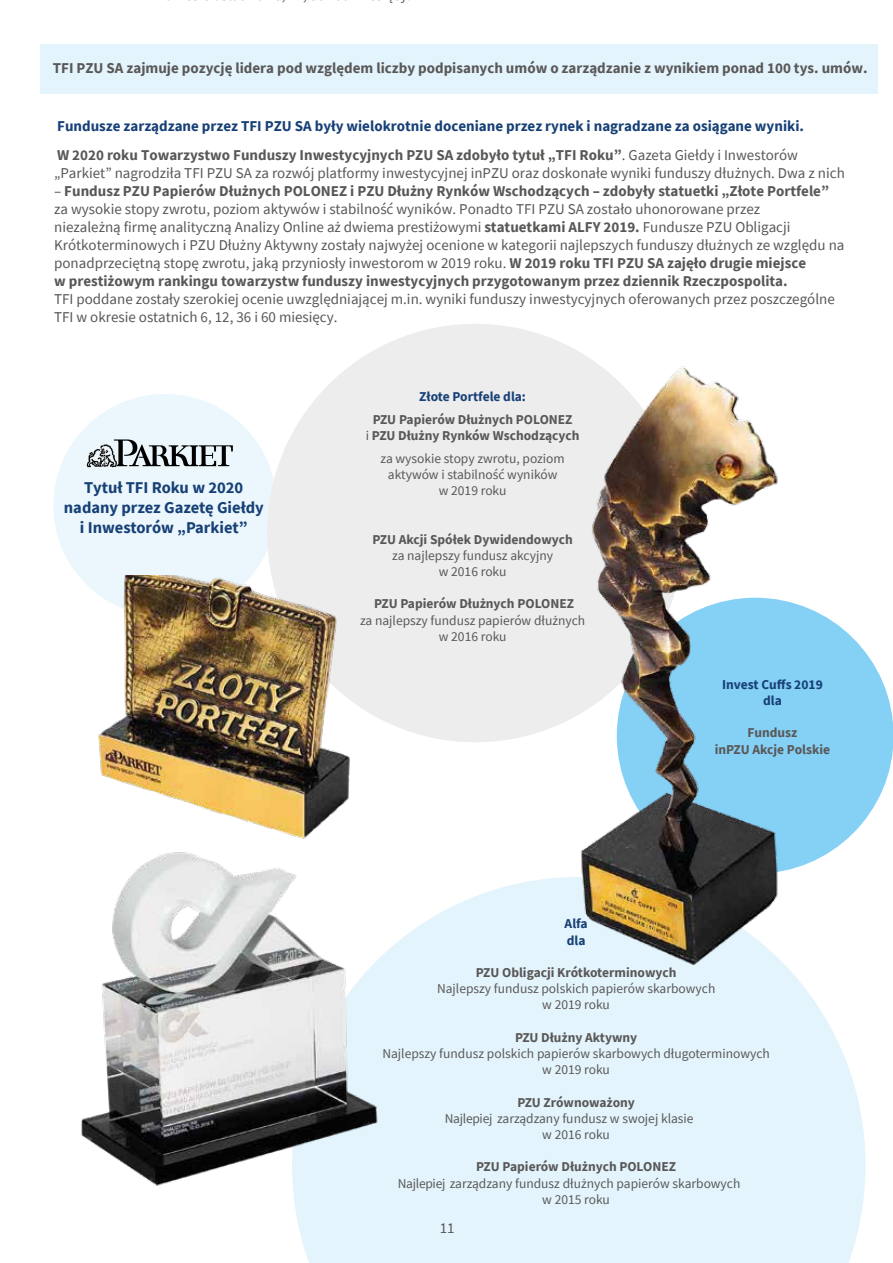
<style>
.page{position:relative;width:893px;height:1263px;background:#fff}
.page>*{position:absolute;margin:0;border:0;box-sizing:border-box;transform-origin:0 0}
.t1{font:700 16.5px/19.8px "Source Sans Pro";color:#174076;text-align:center}
.t2{font:15px/18px "Source Sans Pro";color:#595857}
.t3{font:700 15px/28.8px "Source Sans Pro";color:#174076}
.t4{font:700 15px "Source Sans Pro";color:#595857}
.t5{font:13.5px/16.2px "Source Sans Pro";color:#595857;text-align:center}
.t6{font:700 13.5px/16.2px "Source Sans Pro";color:#595857;text-align:center}
.t7{font:700 13.5px/16.2px "Source Sans Pro";color:#174076}
.s1{color:#595857}
.s2{font-weight:400;color:#595857}
.s3{font-weight:700}
.s4{font-weight:400}
</style>
<div class="page">
<div style="left:40px;top:44px;width:838px;height:50px;background:#e4f4fd"></div>
<div style="left:53px;top:394px;width:224px;height:223px;background:#ebf7fc;border-radius:50%"></div>
<svg style="left:87px;top:439px;width:146px;height:28px"></svg>
<svg style="left:293px;top:877px;width:572px;height:386px;background:#e6f5fd"></svg>
<div style="left:267px;top:324px;width:416px;height:418px;background:#ededed;border-radius:50%"></div>
<div style="left:617px;top:598px;width:276px;height:276px;background:#85d0f5;border-radius:50%"></div>
<img style="left:96px;top:576px;width:254px;height:263px">
<img style="left:575px;top:357px;width:209px;height:609px">
<img style="left:81px;top:852px;width:301px;height:340px">
<p class="t2" style="left:282px;top:-14px;width:27px">, ,</p>
<p class="t4" style="left:53px;top:58px;width:816px">TFI PZU SA zajmuje pozycję lidera pod względem liczby podpisanych umów o zarządzanie z wynikiem ponad 100 tys. umów.</p>
<p class="t3" style="left:57px;top:112px;width:748px">Fundusze zarządzane przez TFI PZU SA były wielokrotnie doceniane przez rynek i nagradzane za osiągane wyniki.<br><span class="s1">W 2020 roku Towarzystwo Funduszy Inwestycyjnych PZU SA zdobyło tytuł „TFI Roku”</span><span class="s2">. Gazeta Giełdy i Inwestorów</span></p>
<p class="t2" style="left:54px;top:164px;width:792px">„Parkiet” nagrodziła TFI PZU SA za rozwój platformy inwestycyjnej inPZU oraz doskonałe wyniki funduszy dłużnych. Dwa z nich</p>
<p class="t2" style="left:54px;top:182px;width:792px">– <span class="s3">Fundusz PZU Papierów Dłużnych POLONEZ i PZU Dłużny Rynków Wschodzących – zdobyły statuetki „Złote Portfele” </span>za wysokie stopy zwrotu, poziom aktywów i stabilność wyników. Ponadto TFI PZU SA zostało uhonorowane przez<br>niezależną firmę analityczną Analizy Online aż dwiema prestiżowymi <span class="s3">statuetkami ALFY 2019.</span> Fundusze PZU Obligacji Krótkoterminowych i PZU Dłużny Aktywny zostały najwyżej ocenione w kategorii najlepszych funduszy dłużnych ze względu na ponadprzeciętną stopę zwrotu, jaką przyniosły inwestorom w 2019 roku. <span class="s3">W 2019 roku TFI PZU SA zajęło drugie miejsce<br>w prestiżowym rankingu towarzystw funduszy inwestycyjnych przygotowanym przez dziennik Rzeczpospolita.</span></p>
<p class="t2" style="left:54px;top:290px;width:782px">TFI poddane zostały szerokiej ocenie uwzględniającej m.in. wyniki funduszy inwestycyjnych oferowanych przez poszczególne<br>TFI w okresie ostatnich 6, 12, 36 i 60 miesięcy.</p>
<p class="t1" style="left:64px;top:477px;width:201px">Tytuł TFI Roku w 2020 nadany przez Gazetę Giełdy i Inwestorów „Parkiet”</p>
<p class="t7" style="left:419px;top:388px;width:108px">Złote Portfele dla:</p>
<p class="t6" style="left:366px;top:411px;width:215px">PZU Papierów Dłużnych POLONEZ<br><span class="s4">i</span> PZU Dłużny Rynków Wschodzących</p>
<p class="t5" style="left:381px;top:450px;width:186px">za wysokie stopy zwrotu, poziom aktywów i stabilność wyników<br>w 2019 roku</p>
<p class="t6" style="left:373px;top:531px;width:202px">PZU Akcji Spółek Dywidendowych</p>
<p class="t5" style="left:392px;top:547px;width:162px">za najlepszy fundusz akcyjny w 2016 roku</p>
<p class="t6" style="left:374px;top:595px;width:201px">PZU Papierów Dłużnych POLONEZ</p>
<p class="t5" style="left:360px;top:612px;width:227px">za najlepszy fundusz papierów dłużnych w 2016 roku</p>
<p class="t7" style="left:722px;top:676px;width:102px;text-align:center">Invest Cuffs 2019 dla</p>
<p class="t6" style="left:715px;top:725px;width:117px">Fundusz<br>inPZU Akcje Polskie</p>
<p class="t7" style="left:565px;top:915px;width:25px">Alfa dla</p>
<p class="t6" style="left:476px;top:964px;width:202px">PZU Obligacji Krótkoterminowych</p>
<p class="t5" style="left:437px;top:980px;width:280px">Najlepszy fundusz polskich papierów skarbowych w 2019 roku</p>
<p class="t6" style="left:515px;top:1029px;width:124px">PZU Dłużny Aktywny</p>
<p class="t5" style="left:382px;top:1045px;width:389px">Najlepszy fundusz polskich papierów skarbowych długoterminowych w 2019 roku</p>
<p class="t6" style="left:517px;top:1094px;width:119px">PZU Zrównoważony</p>
<p class="t5" style="left:542px;top:1110px;width:153px;text-align:left;text-indent:-97px">Najlepiej zarządzany fundusz w swojej klasie w 2016 roku</p>
<p class="t6" style="left:476px;top:1158px;width:201px">PZU Papierów Dłużnych POLONEZ</p>
<p class="t5" style="left:542px;top:1175px;width:200px;text-align:left;text-indent:-144px">Najlepiej zarządzany fundusz dłużnych papierów skarbowych w 2015 roku</p>
<p class="t2" style="left:440px;top:1219px;width:16px">11</p>
</div>
